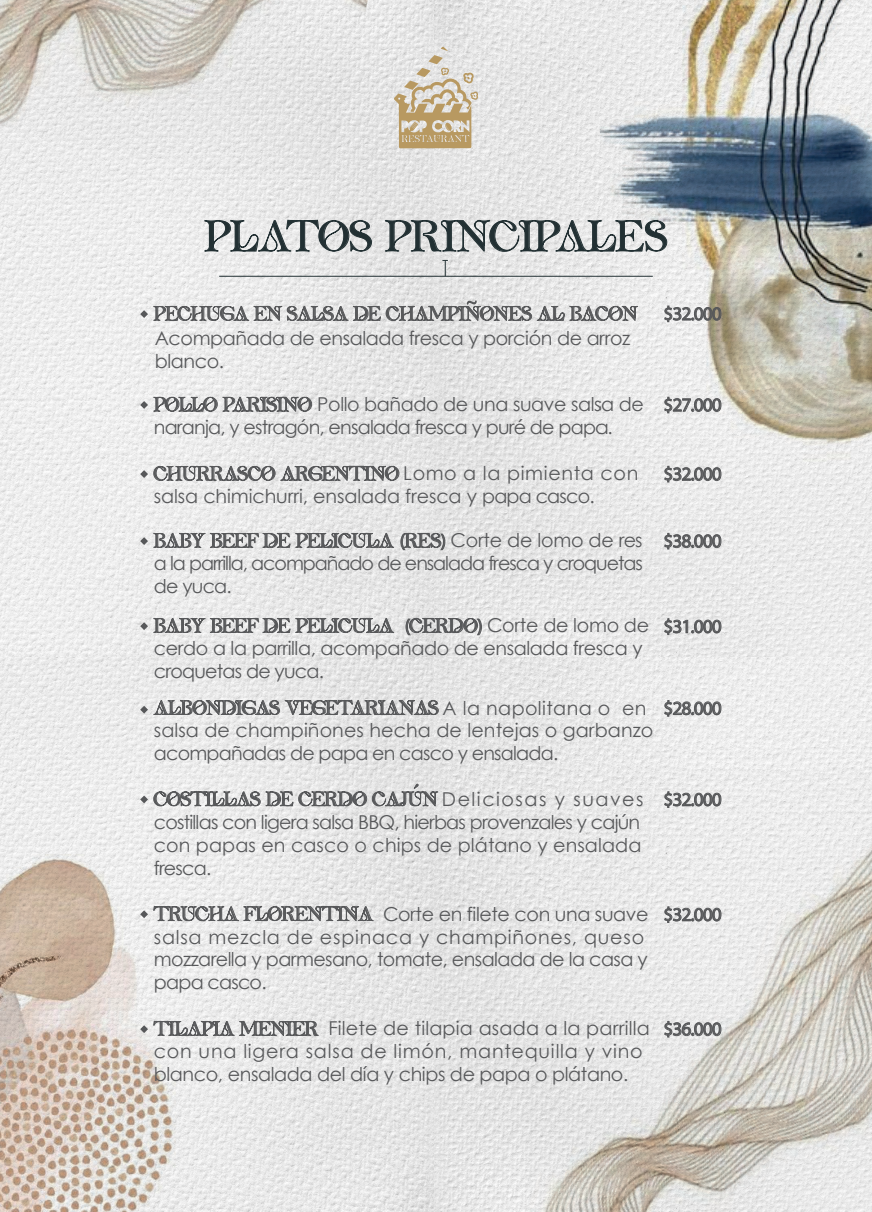
<style>
.page{position:relative;width:872px;height:1212px;background:#fff}
.page>*{position:absolute;margin:0;border:0;box-sizing:border-box;transform-origin:0 0}
.t1{font:41.55px "eunoia FREE";letter-spacing:-.02em;color:#223033}
.t2{font:19.05px/23px "Century Gothic";letter-spacing:-.02em;color:#57585a}
.t3{font:19.05px "eunoia FREE";letter-spacing:-.04em;color:#57585a}
.t4{font:19.05px/23px "Century Gothic";letter-spacing:.01em;color:#57585a}
.t5{font:19.05px/23px "Century Gothic";letter-spacing:-.04em;color:#57585a}
.t6{font:19.05px/23px "Century Gothic";letter-spacing:.005em;color:#57585a}
.t7{font:19.05px "Myriad Pro";letter-spacing:-.04em;color:#57585a}
.t8{font:19.05px/23px "Century Gothic";letter-spacing:-.055em;color:#57585a}
.s1{font-family:"eunoia FREE"}
.s2{font-family:"Century Gothic"}
.s3{font-family:"Myriad Pro"}
</style>
<div class="page">
<img style="left:0;top:656px;width:434px;height:556px">
<img style="left:434px;top:656px;width:438px;height:556px">
<img style="left:0;top:802px;width:205px;height:410px">
<img style="left:525px;top:769px;width:347px;height:443px">
<img style="left:0;top:0;width:434px;height:656px">
<img style="left:434px;top:0;width:438px;height:656px">
<svg style="left:394px;top:47px;width:84px;height:101px;background:#d2c7b1"></svg>
<hr style="left:219px;top:276px;width:434px;height:1px;background:#223033">
<svg style="left:442px;top:260px;width:6px;height:16px"></svg>
<svg style="left:204px;top:220px;width:168px;height:31px;background:#c1c4c5"></svg>
<svg style="left:385px;top:220px;width:215px;height:32px;background:#bbbebf"></svg>
<svg style="left:140px;top:394px;width:172px;height:22px"></svg>
<svg style="left:140px;top:463px;width:260px;height:22px;background:#c1c2c2"></svg>
<svg style="left:140px;top:903px;width:234px;height:19px;background:#bdbebe"></svg>
<svg style="left:140px;top:1018px;width:179px;height:19px"></svg>
<svg style="left:140px;top:697px;width:299px;height:22px;background:#bfbfc0"></svg>
<svg style="left:400px;top:533px;width:45px;height:19px"></svg>
<svg style="left:140px;top:531px;width:254px;height:18px;background:#bababb"></svg>
<svg style="left:405px;top:615px;width:77px;height:21px;background:#b7b7b8"></svg>
<svg style="left:140px;top:616px;width:254px;height:18px;background:#bababb"></svg>
<img style="left:600px;top:0;width:272px;height:497px">
<img style="left:1px;top:0;width:379px;height:175px">
<svg style="left:664px;top:305px;width:57px;height:17px"></svg>
<svg style="left:664px;top:396px;width:57px;height:18px"></svg>
<svg style="left:664px;top:466px;width:57px;height:17px"></svg>
<svg style="left:664px;top:533px;width:57px;height:17px"></svg>
<svg style="left:664px;top:618px;width:57px;height:17px"></svg>
<svg style="left:664px;top:700px;width:57px;height:17px"></svg>
<svg style="left:664px;top:791px;width:57px;height:17px"></svg>
<svg style="left:664px;top:906px;width:57px;height:17px"></svg>
<svg style="left:664px;top:1021px;width:57px;height:17px"></svg>
<svg style="left:140px;top:300px;width:498px;height:25px;background:#c5c5c5"></svg>
<svg style="left:140px;top:783px;width:298px;height:27px;background:#c9c9c9"></svg>
<h1 class="t1" style="left:205px;top:220px;width:465px">PLATOS PRINCIPALES</h1>
<p class="t3" style="left:154px;top:306px;width:486px">PECHUGA EN SALSA DE CHAMPINONES AL BACON</p>
<p class="t2" style="left:155px;top:326px;width:477px">Acompañada de ensalada fresca y porción de arroz blanco.</p>
<p class="t5" style="left:154px;top:393px;width:491px"><span class="s1">POLLO PARISINO</span> Pollo bañado de una suave salsa de naranja, y estragón, ensalada fresca y puré de papa.</p>
<p class="t3" style="left:154px;top:466px;width:486px">CHURRASCO ARGENTINO <span class="s2">Lomo a la pimienta con</span></p>
<p class="t2" style="left:154px;top:485px;width:442px">salsa chimichurri, ensalada fresca y papa casco.</p>
<p class="t3" style="left:154px;top:533px;width:490px">BABY BEEF DE PELICULA <span class="s3">(</span>RES<span class="s3">)</span> <span class="s2">Corte de lomo de res</span></p>
<p class="t8" style="left:154px;top:552px;width:490px">a la parrilla, acompañado de ensalada fresca y croquetas de yuca.</p>
<p class="t3" style="left:154px;top:618px;width:497px">BABY BEEF DE PELICULA <span class="s3">(</span>CERDO<span class="s3">)</span> <span class="s2">Corte de lomo de</span></p>
<p class="t2" style="left:154px;top:637px;width:490px">cerdo a la parrilla, acompañado de ensalada fresca y croquetas de yuca.</p>
<p class="t3" style="left:154px;top:700px;width:494px">ALBONDIGAS VEGETARIANAS <span class="s2">A la napolitana o en</span></p>
<p class="t6" style="left:154px;top:719px;width:501px">salsa de champiñones hecha de lentejas o garbanzo acompañadas de papa en casco y ensalada.</p>
<p class="t3" style="left:154px;top:791px;width:491px">COSTILLAS DE CERDO CAJUN <span class="s2">Deliciosas y suaves</span></p>
<p class="t2" style="left:154px;top:810px;width:489px;text-align:justify">costillas con ligera salsa BBQ, hierbas provenzales y cajún con papas en casco o chips de plátano y ensalada fresca.</p>
<p class="t2" style="left:154px;top:902px;width:496px"><span class="s1">TRUCHA FLORENTINA</span> Corte en filete con una suave salsa mezcla de espinaca y champiñones, queso mozzarella y parmesano, tomate, ensalada de la casa y papa casco.</p>
<p class="t4" style="left:154px;top:1017px;width:497px"><span class="s1">TILAPIA MENIER</span> Filete de tilapia asada a la parrilla con una ligera salsa de limón, mantequilla y vino blanco, ensalada del día y chips de papa o plátano.</p>
<p class="t7" style="left:663px;top:302px;width:60px">$32.000</p>
<p class="t7" style="left:663px;top:393px;width:60px">$27.000</p>
<p class="t7" style="left:663px;top:462px;width:60px">$32.000</p>
<p class="t7" style="left:663px;top:529px;width:60px">$38.000</p>
<p class="t7" style="left:663px;top:614px;width:60px">$31.000</p>
<p class="t7" style="left:663px;top:696px;width:60px">$28.000</p>
<p class="t7" style="left:663px;top:788px;width:60px">$32.000</p>
<p class="t7" style="left:663px;top:903px;width:60px">$32.000</p>
<p class="t7" style="left:663px;top:1017px;width:60px">$36.000</p>
</div>
